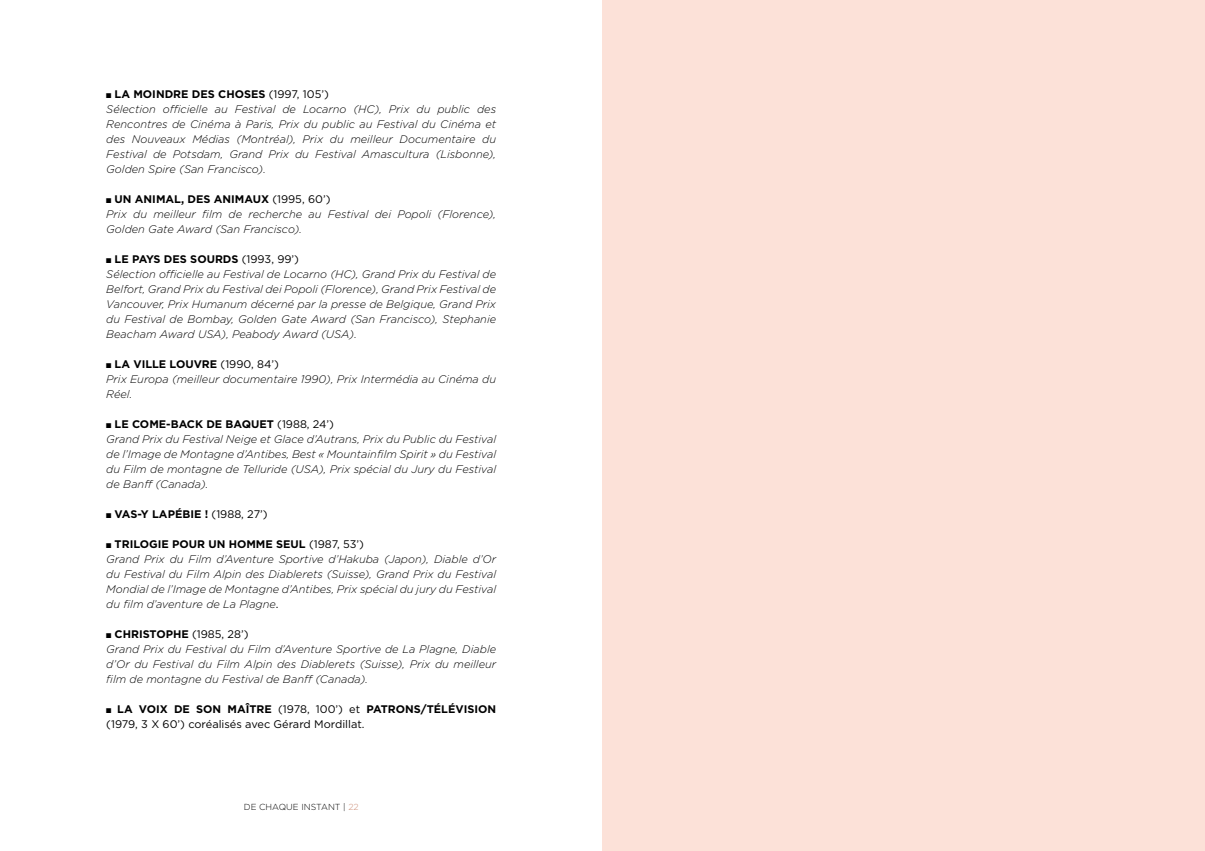
<style>
.page{position:relative;width:1205px;height:851px;background:#fff}
.page>*{position:absolute;margin:0;border:0;box-sizing:border-box;transform-origin:0 0}
.t1{font:italic 300 11px/15px "Gotham";color:#000}
.t2{font:11px/15px "Gotham";color:#000}
.t3{font:700 11px "Gotham";color:#000}
.t4{font:300 8.75px "Gotham";color:#000}
.s1{font-weight:700;font-style:normal}
.s2{font-weight:400;font-style:normal}
.s3{font-weight:400}
.s4{font-weight:700}
.s5{color:#cf937d}
</style>
<div class="page">
<div style="left:602px;top:0;width:603px;height:850px;background:#fce1d8"></div>
<p class="t1" style="left:106px;top:86px;width:391px">■ <span class="s1">LA MOINDRE DES CHOSES</span> <span class="s2">(1997, 105’)<br></span>Sélection officielle au Festival de Locarno (HC), Prix du public des Rencontres de Cinéma à Paris, Prix du public au Festival du Cinéma et des Nouveaux Médias (Montréal), Prix du meilleur Documentaire du Festival de Potsdam, Grand Prix du Festival Amascultura (Lisbonne), Golden Spire (San Francisco).</p>
<p class="t1" style="left:106px;top:191px;width:391px">■ <span class="s1">UN ANIMAL, DES ANIMAUX</span> <span class="s2">(1995, 60’)<br></span>Prix du meilleur film de recherche au Festival dei Popoli (Florence),<br>Golden Gate Award (San Francisco).</p>
<p class="t1" style="left:106px;top:251px;width:391px">■ <span class="s1">LE PAYS DES SOURDS</span> <span class="s2">(1993, 99’)<br></span>Sélection officielle au Festival de Locarno (HC), Grand Prix du Festival de Belfort, Grand Prix du Festival dei Popoli (Florence), Grand Prix Festival de Vancouver, Prix Humanum décerné par la presse de Belgique, Grand Prix du Festival de Bombay, Golden Gate Award (San Francisco), Stephanie Beacham Award USA), Peabody Award (USA).</p>
<p class="t1" style="left:106px;top:356px;width:391px">■ <span class="s1">LA VILLE LOUVRE</span> <span class="s2">(1990, 84’)<br></span>Prix Europa (meilleur documentaire 1990), Prix Intermédia au Cinéma du<br>Réel.</p>
<p class="t1" style="left:106px;top:416px;width:391px">■ <span class="s1">LE COME-BACK DE BAQUET</span> <span class="s2">(1988, 24’)<br></span>Grand Prix du Festival Neige et Glace d’Autrans, Prix du Public du Festival de l’Image de Montagne d’Antibes, Best « Mountainfilm Spirit » du Festival du Film de montagne de Telluride (USA), Prix spécial du Jury du Festival de Banff (Canada).</p>
<p class="t3" style="left:106px;top:506px;width:163px">■ VAS-Y LAPÉBIE ! <span class="s3">(1988, 27’)</span></p>
<p class="t1" style="left:106px;top:536px;width:391px">■ <span class="s1">TRILOGIE POUR UN HOMME SEUL</span> <span class="s2">(1987, 53’)<br></span>Grand Prix du Film d’Aventure Sportive d’Hakuba (Japon), Diable d’Or du Festival du Film Alpin des Diablerets (Suisse), Grand Prix du Festival Mondial de l’Image de Montagne d’Antibes, Prix spécial du jury du Festival du film d’aventure de La Plagne<span class="s2">.</span></p>
<p class="t1" style="left:106px;top:626px;width:391px">■ <span class="s1">CHRISTOPHE</span> <span class="s2">(1985, 28’)<br></span>Grand Prix du Festival du Film d’Aventure Sportive de La Plagne, Diable d’Or du Festival du Film Alpin des Diablerets (Suisse), Prix du meilleur film de montagne du Festival de Banff (Canada).</p>
<p class="t2" style="left:106px;top:701px;width:391px">■ <span class="s4">LA VOIX DE SON MAÎTRE</span> (1978, 100’) et <span class="s4">PATRONS/TÉLÉVISION </span>(1979, 3 X 60’) coréalisés avec Gérard Mordillat.</p>
<p class="t4" style="left:244px;top:801px;width:116px">DE CHAQUE INSTANT | <span class="s5">22</span></p>
</div>
